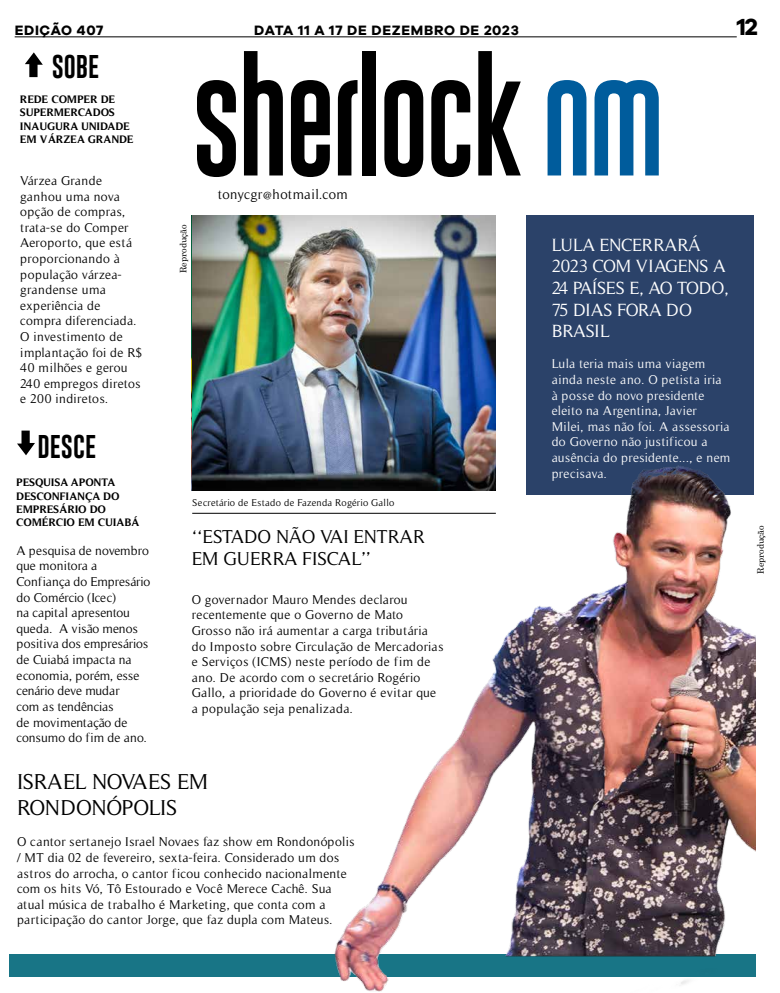
<style>
.page{position:relative;width:780px;height:993px;background:#fff}
.page>*{position:absolute;margin:0;border:0;box-sizing:border-box;transform-origin:0 0}
.t1{font:98px "Gobold Uplow";letter-spacing:-.025em;color:#000}
.t2{font:24px "Gobold Uplow";color:#000}
.t3{font:700 24px "Galyon";color:#000}
.t4{font:22px/26.4px "Timeless";letter-spacing:-.025em;color:#000}
.t5{font:19px/22.8px "Timeless";letter-spacing:-.025em;color:#000}
.t6{font:18px/21.6px "Timeless";letter-spacing:-.025em;color:#fff}
.t7{font:700 14px "Galyon";letter-spacing:.05em;color:#000}
.t8{font:14px "Timeless";letter-spacing:.025em;color:#000}
.t9{font:13px/15.6px "Timeless";letter-spacing:.02em;color:#000}
.t10{font:13px/15.6px "Timeless";letter-spacing:.025em;color:#fff}
.t11{font:700 11px/13.2px "Timeless";color:#000}
.t12{font:10px "Timeless";letter-spacing:.03em;color:#000}
.t13{font:9px "Century";color:#000}
.s1{color:#005c9c}
</style>
<div class="page">
<div style="left:526px;top:215px;width:227px;height:280px;background:#2b4269"></div>
<div style="left:9px;top:953px;width:746px;height:23px;background:#187586"></div>
<img style="left:201px;top:454px;width:554px;height:538px">
<hr style="left:15px;top:36px;width:721px;height:1px;background:#000">
<hr style="left:192px;top:513px;width:304px;height:1px;background:#000">
<svg style="left:25px;top:52px;width:18px;height:25px"></svg>
<svg style="left:17px;top:430px;width:18px;height:25px"></svg>
<img style="left:192px;top:215px;width:303px;height:275px">
<p class="t7" style="left:15px;top:21px;width:90px">EDIÇÃO 407</p>
<p class="t7" style="left:254px;top:21px;width:266px">DATA 11 A 17 DE DEZEMBRO DE 2023</p>
<h2 class="t3" style="left:736px;top:12px;width:23px">12</h2>
<h2 class="t2" style="left:52px;top:47px;width:49px">SOBE</h2>
<p class="t11" style="left:20px;top:93px;width:115px">REDE COMPER DE<br>SUPERMERCADOS<br>INAUGURA UNIDADE<br>EM VÁRZEA GRANDE</p>
<p class="t9" style="left:20px;top:173px;width:124px">Várzea Grande ganhou uma nova opção de compras, trata-se do Comper<br>Aeroporto, que está proporcionando à população várzea&shy;grandense uma experiência de compra diferenciada.<br>O investimento de implantação foi de R$<br>40 milhões e gerou<br>240 empregos diretos e 200 indiretos.</p>
<h2 class="t2" style="left:38px;top:427px;width:60px">DESCE</h2>
<p class="t11" style="left:17px;top:475px;width:125px">PESQUISA APONTA<br>DESCONFIANÇA DO<br>EMPRESÁRIO DO<br>COMÉRCIO EM CUIABÁ</p>
<p class="t9" style="left:17px;top:542px;width:135px">A pesquisa de novembro que monitora a<br>Confiança do Empresário do Comércio (Icec)<br>na capital apresentou queda. A visão menos positiva dos empresários de Cuiabá impacta na economia, porém, esse cenário deve mudar<br>com as tendências<br>de movimentação de consumo do fim de ano.</p>
<h1 class="t1" style="left:192px;top:51px;width:474px">SHERLOCK <span class="s1">NM</span></h1>
<p class="t13" style="left:176px;top:273px;width:50px;rotate:-90deg">Reprodução</p>
<p class="t8" style="left:218px;top:186px;width:131px">tonycgr@hotmail.com</p>
<p class="t12" style="left:192px;top:497px;width:204px">Secretário de Estado de Fazenda Rogério Gallo</p>
<h3 class="t5" style="left:192px;top:524px;width:234px">‘‘ESTADO NÃO VAI ENTRAR<br>EM GUERRA FISCAL’’</h3>
<p class="t9" style="left:192px;top:591px;width:253px">O governador Mauro Mendes declarou recentemente que o Governo de Mato Grosso não irá aumentar a carga tributária do Imposto sobre Circulação de Mercadorias e Serviços (ICMS) neste período de fim de ano. De acordo com o secretário Rogério Gallo, a prioridade do Governo é evitar que a população seja penalizada.</p>
<h3 class="t6" style="left:551px;top:234px;width:179px">LULA ENCERRARÁ<br>2023 COM VIAGENS A<br>24 PAÍSES E, AO TODO,<br>75 DIAS FORA DO<br>BRASIL</h3>
<p class="t10" style="left:551px;top:356px;width:180px">Lula teria mais uma viagem ainda neste ano. O petista iria à posse do novo presidente eleito na Argentina, Javier<br>Milei, mas não foi. A assessoria do Governo não justificou a ausência do presidente..., e nem precisava.</p>
<h3 class="t4" style="left:17px;top:768px;width:193px">ISRAEL NOVAES EM<br>RONDONÓPOLIS</h3>
<p class="t9" style="left:17px;top:834px;width:339px">O cantor sertanejo Israel Novaes faz show em Rondonópolis / MT dia 02 de fevereiro, sexta-feira. Considerado um dos astros do arrocha, o cantor ficou conhecido nacionalmente com os hits Vó, Tô Estourado e Você Merece Cachê. Sua atual música de trabalho é Marketing, que conta com a participação do cantor Jorge, que faz dupla com Mateus.</p>
<p class="t13" style="left:752px;top:573px;width:50px;rotate:-90deg">Reprodução</p>
</div>
